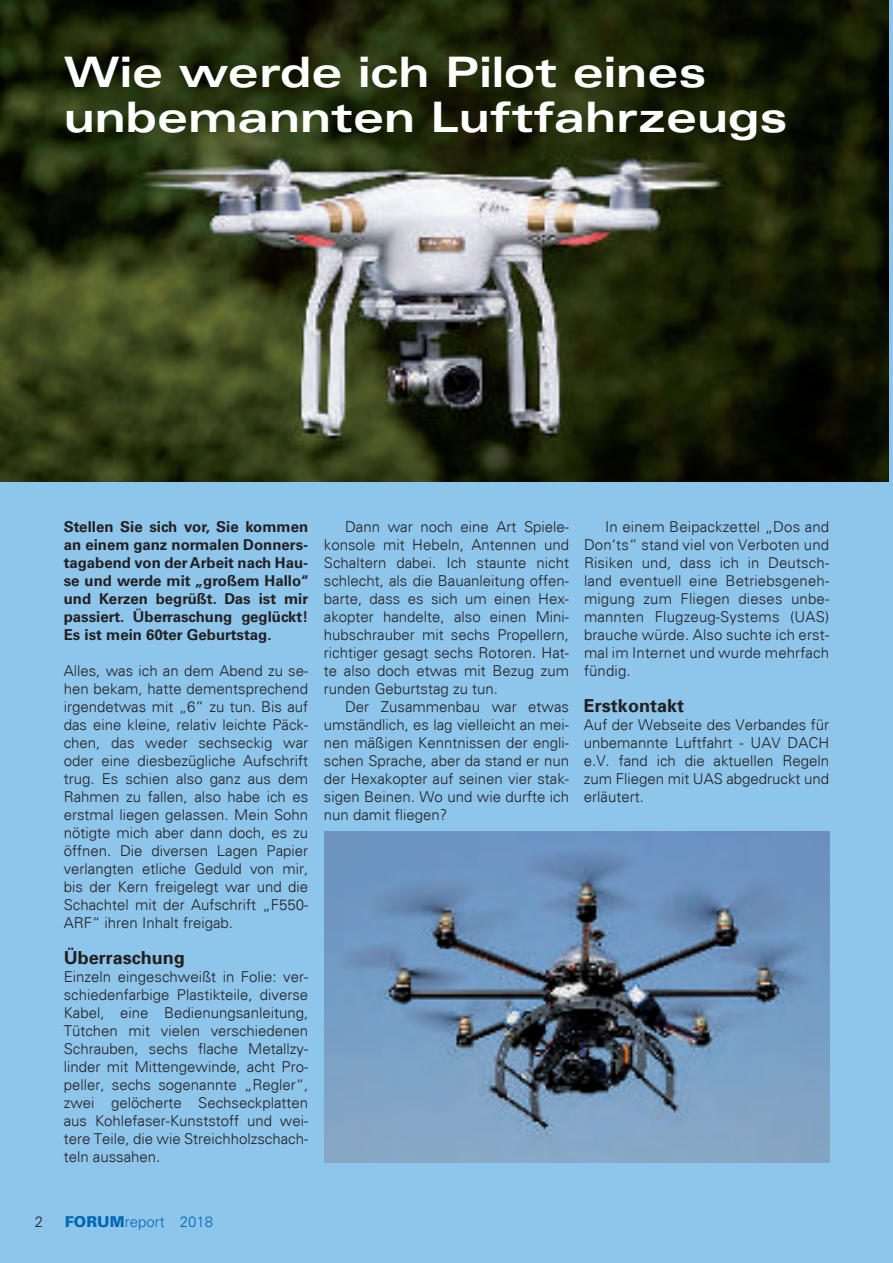
<style>
.page{position:relative;width:893px;height:1263px;background:#8ec5eb}
.page>*{position:absolute;margin:0;border:0;box-sizing:border-box;transform-origin:0 0}
.t1{font:700 expanded 42px/45px "Univers";color:#fff}
.t2{font:700 18px "Univers";color:#231f20}
.t3{font:300 15px/18px "Univers";color:#231f20;text-align:justify}
.t4{font:700 15px/18px "Univers CE";color:#231f20;text-align:justify}
.t5{font:300 15px "Univers CE";color:#0168b5}
.s1{font-weight:900}
.s2{font-family:"Univers"}
</style>
<div class="page">
<img style="left:324px;top:831px;width:505px;height:332px">
<img style="left:0;top:0;width:889px;height:482px">
<h1 class="t1" style="left:64px;top:53px;width:725px">Wie werde ich Pilot eines unbemannten Luftfahrzeugs</h1>
<p class="t4" style="left:64px;top:518px;width:247px">Stellen Sie sich vor, Sie kommen an einem ganz normalen Donners&shy;tagabend von der Arbeit nach Hau&shy;se und werde mit „großem Hallo“ und Kerzen begrüßt. Das ist mir passiert. Überraschung geglückt!<br>Es ist mein 60ter Geburtstag.</p>
<p class="t3" style="left:64px;top:663px;width:246px">Alles, was ich an dem Abend zu se&shy;hen bekam, hatte dementsprechend irgendetwas mit „6“ zu tun. Bis auf das eine kleine, relativ leichte Päck&shy;chen, das weder sechseckig war oder eine diesbezügliche Aufschrift trug. Es schien also ganz aus dem Rahmen zu fallen, also habe ich es erstmal liegen gelassen. Mein Sohn nötigte mich aber dann doch, es zu öffnen. Die diversen Lagen Papier verlangten etliche Geduld von mir, bis der Kern freigelegt war und die Schachtel mit der Aufschrift „F550- ARF“ ihren Inhalt freigab.</p>
<p class="t2" style="left:64px;top:951px;width:123px">Überraschung</p>
<p class="t3" style="left:64px;top:969px;width:246px">Einzeln eingeschweißt in Folie: ver&shy;schiedenfarbige Plastikteile, diverse Kabel, eine Bedienungsanleitung, Tütchen mit vielen verschiedenen Schrauben, sechs lache Metallzy&shy;linder mit Mittengewinde, acht Pro&shy;peller, sechs sogenannte „Regler“, zwei gelöcherte Sechseckplatten aus Kohlefaser-Kunststoff und wei&shy;tere Teile, die wie Streichholzschach&shy;teln aussahen.</p>
<p class="t3" style="left:324px;top:519px;width:247px;text-indent:21px">Dann war noch eine Art Spiele&shy;konsole mit Hebeln, Antennen und Schaltern dabei. Ich staunte nicht schlecht, als die Bauanleitung offen&shy;barte, dass es sich um einen Hex&shy;akopter handelte, also einen Mini&shy;hubschrauber mit sechs Propellern, richtiger gesagt sechs Rotoren. Hat&shy;te also doch etwas mit Bezug zum runden Geburtstag zu tun.</p>
<p class="t3" style="left:324px;top:699px;width:247px;text-indent:21px">Der Zusammenbau war etwas umständlich, es lag vielleicht an mei&shy;nen mäßigen Kenntnissen der engli&shy;schen Sprache, aber da stand er nun der Hexakopter auf seinen vier stak&shy;sigen Beinen. Wo und wie durfte ich nun damit liegen?</p>
<p class="t3" style="left:584px;top:519px;width:247px;text-indent:21px">In einem Beipackzettel „Dos and Don‘ts“ stand viel von Verboten und Risiken und, dass ich in Deutsch&shy;land eventuell eine Betriebsgeneh&shy;migung zum Fliegen dieses unbe&shy;mannten Flugzeug-Systems (UAS) brauche würde. Also suchte ich erst&shy;mal im Internet und wurde mehrfach fündig.</p>
<p class="t2" style="left:584px;top:699px;width:102px">Erstkontakt</p>
<p class="t3" style="left:584px;top:717px;width:247px">Auf der Webseite des Verbandes für unbemannte Luftfahrt - UAV DACH e.V. fand ich die aktuellen Regeln zum Fliegen mit UAS abgedruckt und erläutert.</p>
<p class="t3" style="left:35px;top:1214px;width:10px">2</p>
<p class="t5" style="left:65px;top:1216px;width:150px"><span class="s1">FORUM</span>report <span class="s2">2018</span></p>
</div>
